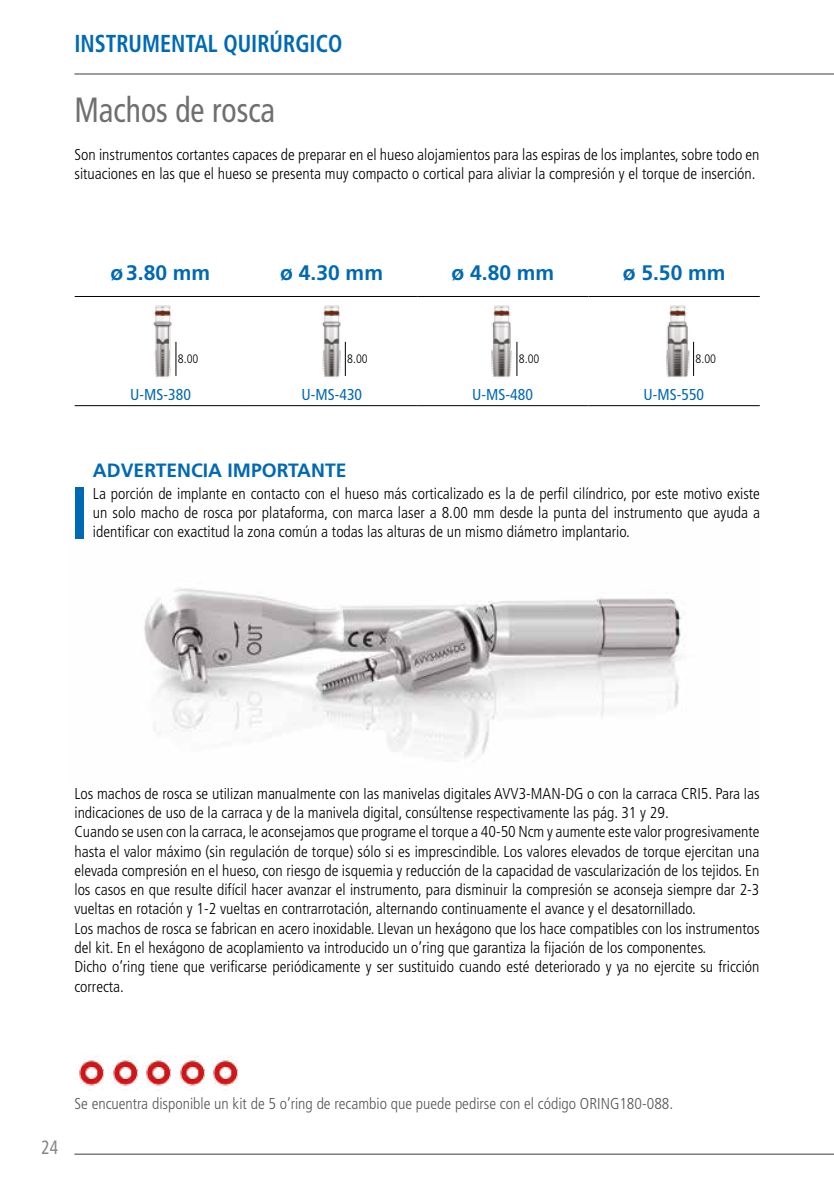
<style>
.page{position:relative;width:834px;height:1181px;background:#fff}
.page>*{position:absolute;margin:0;border:0;box-sizing:border-box;transform-origin:0 0}
.t1{font:condensed 35px "Frutiger";color:#706f6f;scale:.9 1}
.t2{font:700 condensed 24.5px "Frutiger";color:#0069b4;scale:.9 1}
.t3{font:700 21px "Frutiger";color:#0069b4}
.t4{font:700 19.25px "Frutiger";color:#0069b4}
.t5{font:condensed 19.25px "Frutiger";color:#878686;scale:.9 1}
.t6{font:300 condensed 15.75px/19.2px "Frutiger";color:#000}
.t7{font:300 condensed 15.75px "Frutiger";color:#575756}
.t8{font:condensed 15.75px "Frutiger";color:#0069b4}
.t9{font:300 condensed 12.25px "Frutiger";color:#000}
</style>
<div class="page">
<hr style="left:75px;top:296px;width:171px;height:1px;background:#000">
<hr style="left:246px;top:296px;width:171px;height:1px;background:#000">
<hr style="left:417px;top:296px;width:171px;height:1px;background:#000">
<hr style="left:588px;top:296px;width:171px;height:1px;background:#000">
<hr style="left:75px;top:405px;width:171px;height:1px;background:#000">
<hr style="left:246px;top:405px;width:171px;height:1px;background:#000">
<hr style="left:417px;top:405px;width:171px;height:1px;background:#000">
<hr style="left:588px;top:405px;width:171px;height:1px;background:#000">
<img style="left:153px;top:305px;width:24px;height:72px">
<img style="left:321px;top:305px;width:25px;height:72px">
<img style="left:491px;top:305px;width:27px;height:72px">
<img style="left:666px;top:305px;width:29px;height:72px">
<hr style="left:176px;top:342px;width:1px;height:34px;background:#000">
<hr style="left:345px;top:342px;width:1px;height:34px;background:#000">
<hr style="left:516px;top:342px;width:1px;height:34px;background:#000">
<hr style="left:693px;top:342px;width:1px;height:34px;background:#000">
<img style="left:78px;top:1056px;width:160px;height:33px">
<img style="left:75px;top:538px;width:610px;height:224px">
<hr style="left:74px;top:1153px;width:759px;height:1px;background:#3c3c3b">
<hr style="left:74px;top:74px;width:759px;height:1px;background:#3c3c3b">
<div style="left:75px;top:487px;width:9px;height:51px;background:#0069b4"></div>
<h2 class="t2" style="left:74px;top:29px;width:299px">INSTRUMENTAL QUIRÚRGICO</h2>
<h1 class="t1" style="left:74px;top:89px;width:224px">Machos de rosca</h1>
<p class="t6" style="left:74px;top:145px;width:686px">Son instrumentos cortantes capaces de preparar en el hueso alojamientos para las espiras de los implantes, sobre todo en situaciones en las que el hueso se presenta muy compacto o cortical para aliviar la compresión y el torque de inserción.</p>
<h3 class="t3" style="left:110px;top:260px;width:101px">ø3.80 mm</h3>
<h3 class="t3" style="left:280px;top:260px;width:104px">ø 4.30 mm</h3>
<h3 class="t3" style="left:451px;top:260px;width:104px">ø 4.80 mm</h3>
<h3 class="t3" style="left:622px;top:260px;width:104px">ø 5.50 mm</h3>
<p class="t9" style="left:178px;top:351px;width:22px">8.00</p>
<p class="t9" style="left:347px;top:351px;width:22px">8.00</p>
<p class="t9" style="left:518px;top:351px;width:22px">8.00</p>
<p class="t9" style="left:695px;top:351px;width:22px">8.00</p>
<p class="t8" style="left:130px;top:386px;width:62px">U-MS-380</p>
<p class="t8" style="left:301px;top:386px;width:62px">U-MS-430</p>
<p class="t8" style="left:472px;top:386px;width:62px">U-MS-480</p>
<p class="t8" style="left:643px;top:386px;width:62px">U-MS-550</p>
<p class="t4" style="left:93px;top:459px;width:255px">ADVERTENCIA IMPORTANTE</p>
<p class="t6" style="left:93px;top:484px;width:668px;text-align:justify">La porción de implante en contacto con el hueso más corticalizado es la de perfil cilíndrico, por este motivo existe un solo macho de rosca por plataforma, con marca laser a 8.00 mm desde la punta del instrumento que ayuda a identificar con exactitud la zona común a todas las alturas de un mismo diámetro implantario.</p>
<p class="t6" style="left:74px;top:784px;width:686px">Los machos de rosca se utilizan manualmente con las manivelas digitales AVV3-MAN-DG o con la carraca CRI5. Para las indicaciones de uso de la carraca y de la manivela digital, consúltense respectivamente las pág. 31 y 29.<br>Cuando se usen con la carraca, le aconsejamos que programe el torque a 40-50 Ncm y aumente este valor progresivamente hasta el valor máximo (sin regulación de torque) sólo si es imprescindible. Los valores elevados de torque ejercitan una elevada compresión en el hueso, con riesgo de isquemia y reducción de la capacidad de vascularización de los tejidos. En los casos en que resulte difícil hacer avanzar el instrumento, para disminuir la compresión se aconseja siempre dar 2-3 vueltas en rotación y 1-2 vueltas en contrarrotación, alternando continuamente el avance y el desatornillado.<br>Los machos de rosca se fabrican en acero inoxidable. Llevan un hexágono que los hace compatibles con los instrumentos del kit. En el hexágono de acoplamiento va introducido un o’ring que garantiza la fijación de los componentes.<br>Dicho o’ring tiene que verificarse periódicamente y ser sustituido cuando esté deteriorado y ya no ejercite su fricción correcta.</p>
<p class="t5" style="left:42px;top:1136px;width:20px">24</p>
<p class="t7" style="left:74px;top:1095px;width:600px">Se encuentra disponible un kit de 5 o’ring de recambio que puede pedirse con el código ORING180-088.</p>
</div>
